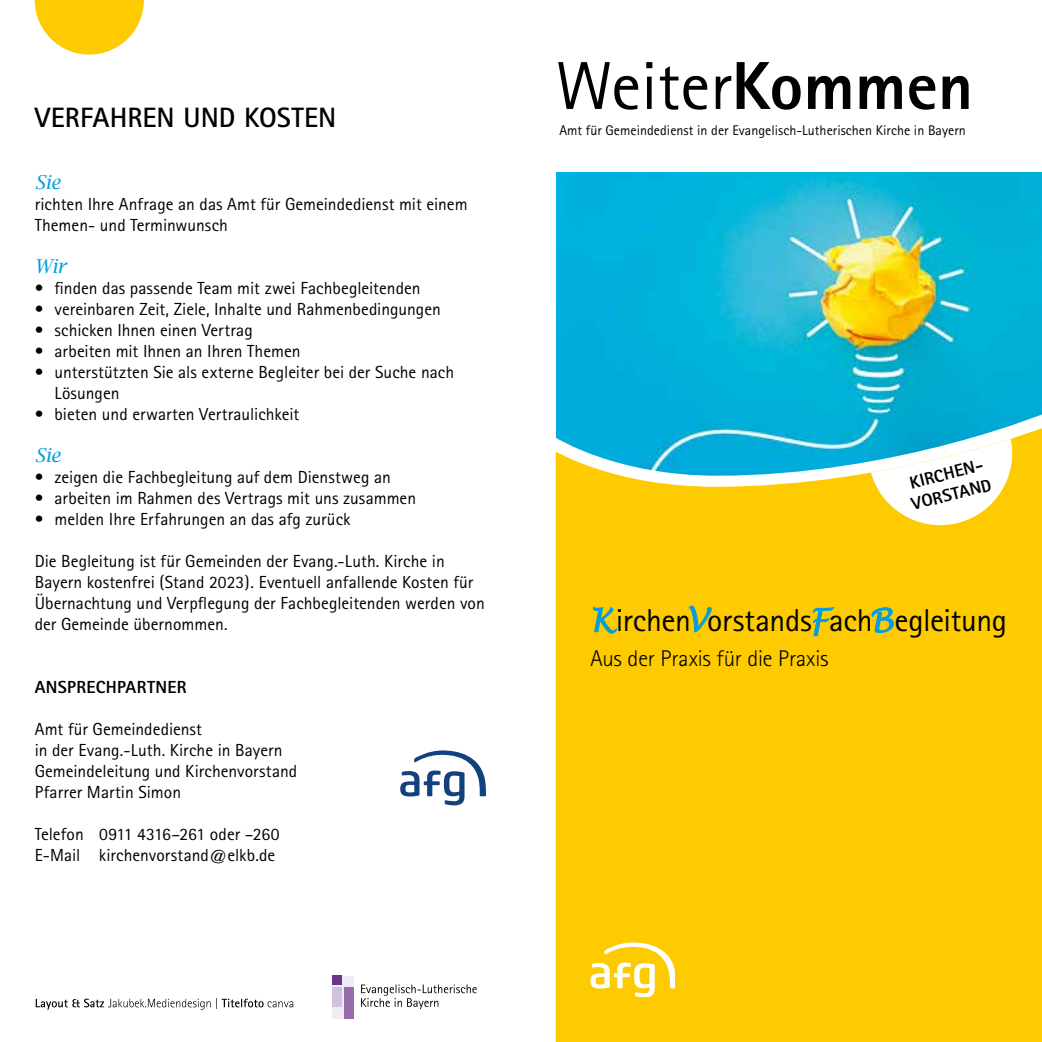
<style>
.page{position:relative;width:1042px;height:1042px;background:#fff}
.page>*{position:absolute;margin:0;border:0;box-sizing:border-box;transform-origin:0 0}
.t1{font:67.9px "Rotis Sans Serif";color:#000}
.t2{font:31.68px "Rotis Sans Serif";letter-spacing:-.01em;color:#000}
.t3{font:700 28px "Rotis Sans Serif";color:#000}
.t4{font:300 22.75px "Rotis Sans Serif";letter-spacing:-.005em;color:#000}
.t5{font:italic 19.25px "Lucida Bright";color:#009ee0}
.t6{font:17.5px/21px "Rotis Sans Serif";color:#000}
.t7{font:800 17.5px/21px "Rotis Sans Serif";letter-spacing:.02em;color:#000}
.t8{font:14px "Rotis Sans Serif";color:#000}
.s1{font-weight:800}
.s2{font-family:"Lucida Handwriting";font-style:italic;color:#009ee0}
</style>
<div class="page">
<img style="left:556px;top:172px;width:486px;height:239px">
<div style="left:556px;top:532px;width:486px;height:510px;background:#feca00"></div>
<svg style="left:556px;top:411px;width:486px;height:121px"></svg>
<svg style="left:590px;top:942px;width:84px;height:54px"></svg>
<svg style="left:400px;top:750px;width:86px;height:55px"></svg>
<svg style="left:35px;top:0;width:109px;height:55px"></svg>
<div style="left:332px;top:975px;width:21px;height:43px;background:#efeaf4"></div>
<div style="left:344px;top:987px;width:9px;height:31px;background:#946ea9"></div>
<div style="left:332px;top:987px;width:10px;height:20px;background:#d0c1dc"></div>
<div style="left:332px;top:975px;width:10px;height:10px;background:#6b368a"></div>
<svg style="left:361px;top:984px;width:116px;height:25px"></svg>
<svg style="left:36px;top:998px;width:257px;height:12px"></svg>
<h3 class="t3" style="left:35px;top:100px;width:303px">VERFAHREN UND KOSTEN</h3>
<p class="t5" style="left:35px;top:171px;width:28px">Sie</p>
<p class="t6" style="left:35px;top:193px;width:434px">richten Ihre Anfrage an das Amt für Gemeindedienst mit einem<br>Themen- und Terminwunsch</p>
<p class="t5" style="left:35px;top:255px;width:33px">Wir</p>
<p class="t6" style="left:35px;top:277px;width:387px">• finden das passende Team mit zwei Fachbegleitenden</p>
<p class="t6" style="left:35px;top:298px;width:408px">• vereinbaren Zeit, Ziele, Inhalte und Rahmenbedingungen</p>
<p class="t6" style="left:35px;top:319px;width:220px">• schicken Ihnen einen Vertrag</p>
<p class="t6" style="left:35px;top:340px;width:267px">• arbeiten mit Ihnen an Ihren Themen</p>
<p class="t6" style="left:55px;top:361px;width:401px;text-indent:-20px">• unterstützten Sie als externe Begleiter bei der Suche nach<br>Lösungen</p>
<p class="t6" style="left:35px;top:403px;width:266px">• bieten und erwarten Vertraulichkeit</p>
<p class="t5" style="left:35px;top:444px;width:28px">Sie</p>
<p class="t6" style="left:35px;top:466px;width:358px">• zeigen die Fachbegleitung auf dem Dienstweg an</p>
<p class="t6" style="left:35px;top:487px;width:383px">• arbeiten im Rahmen des Vertrags mit uns zusammen</p>
<p class="t6" style="left:35px;top:508px;width:317px">• melden Ihre Erfahrungen an das afg zurück</p>
<p class="t6" style="left:35px;top:550px;width:452px">Die Begleitung ist für Gemeinden der Evang.-Luth. Kirche in Bayern kostenfrei (Stand 2023). Eventuell anfallende Kosten für Übernachtung und Verpflegung der Fachbegleitenden werden von der Gemeinde übernommen.</p>
<p class="t7" style="left:35px;top:676px;width:153px">ANSPRECHPARTNER</p>
<p class="t6" style="left:35px;top:718px;width:264px">Amt für Gemeindedienst<br>in der Evang.-Luth. Kirche in Bayern<br>Gemeindeleitung und Kirchenvorstand<br>Pfarrer Martin Simon</p>
<p class="t6" style="left:35px;top:823px;width:246px">Telefon 0911 4316–261 oder –260<br>E-Mail kirchenvorstand@elkb.de</p>
<h1 class="t1" style="left:556px;top:46px;width:419px">Weiter<span class="s1">Kommen</span></h1>
<p class="t8" style="left:559px;top:122px;width:408px">Amt für Gemeindedienst in der Evangelisch-Lutherischen Kirche in Bayern</p>
<p class="t7" style="left:904px;top:473px;width:83px;rotate:-14deg">KIRCHEN-<br>VORSTAND</p>
<h2 class="t2" style="left:590px;top:602px;width:418px"><span class="s2">K</span>irchen<span class="s2">V</span>orstands<span class="s2">F</span>ach<span class="s2">B</span>egleitung</h2>
<h3 class="t4" style="left:590px;top:645px;width:240px">Aus der Praxis für die Praxis</h3>
</div>
